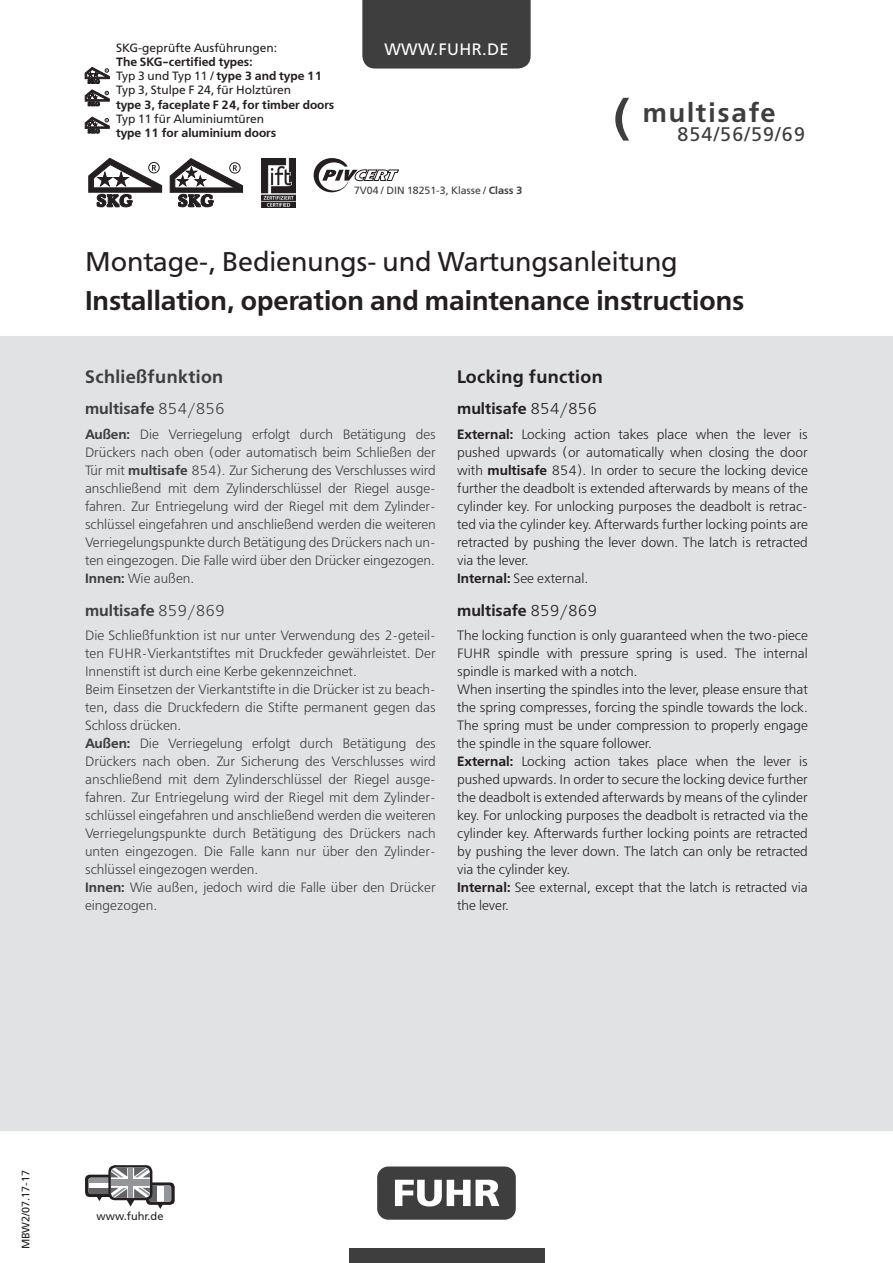
<style>
.page{position:relative;width:893px;height:1263px;background:#fff}
.page>*{position:absolute;margin:0;border:0;box-sizing:border-box;transform-origin:0 0}
.t1{font:600 27px "Free Set";color:#231f20}
.t2{font:27px "Free Set";color:#231f20}
.t3{font:600 26.85px "Free Set";letter-spacing:.07em;color:#3e3e3f}
.t4{font:19.65px "Free Set";letter-spacing:.06em;color:#3e3e3f}
.Subhead{font:600 18px "Free Set";letter-spacing:.02em;color:#3e3e3f}
.t5{font:600 18px "Free Set";letter-spacing:.02em;color:#231f20}
.t6{font:16.5px "Free Set";letter-spacing:.02em;color:#fff}
.Subline{font:600 15.75px "Free Set";color:#3e3e3f}
.Subline-2{font:600 15.75px "Free Set";color:#231f20}
.Fließ_Deutsch{font:300 13.5px/18px "Free Set";color:#3e3e3f;text-align:justify}
.Fließ_Deutsch-2{font:300 13.5px/18px "Free Set";color:#231f20;text-align:justify}
.Fließ_Deutsch-3{font:600 12px/14.2px "Free Set";color:#231f20}
.Fließ_Deutsch-4{font:12px/14.2px "Free Set";color:#231f20}
.t7{font:11.1px "Free Set";color:#231f20}
.t8{font:10.8px "Free Set";color:#231f20}
.t9{font:10.5px "Free Set";color:#3e3e3f}
.s1{font-weight:600}
.s2{font-weight:400}
.s3{font-weight:300}
</style>
<div class="page">
<div style="left:349px;top:1248px;width:195px;height:15px;background:#3e3e3f"></div>
<div style="left:377px;top:1166px;width:139px;height:54px;background:#3e3e3f;border-radius:11px"></div>
<svg style="left:395px;top:1180px;width:75px;height:26px"></svg>
<svg style="left:476px;top:1180px;width:23px;height:26px"></svg>
<div style="left:362px;top:0;width:169px;height:69px;background:#3e3e3f"></div>
<div style="left:0;top:336px;width:893px;height:795px;background:#e1e2e4"></div>
<svg style="left:85px;top:1174px;width:29px;height:23px"></svg>
<div style="left:89px;top:1178px;width:21px;height:16px;background:#fff;border-radius:2px"></div>
<div style="left:89px;top:1178px;width:21px;height:5px;background:#939598"></div>
<div style="left:89px;top:1188px;width:21px;height:6px;background:#636366"></div>
<svg style="left:146px;top:1182px;width:29px;height:23px"></svg>
<svg style="left:149px;top:1185px;width:22px;height:17px"></svg>
<div style="left:164px;top:1185px;width:7px;height:17px;background:#939598"></div>
<svg style="left:108px;top:1165px;width:44px;height:35px"></svg>
<svg style="left:111px;top:1167px;width:39px;height:31px"></svg>
<hr style="left:129px;top:1167px;width:4px;height:31px;background:#939598">
<div style="left:111px;top:1179px;width:39px;height:7px;background:#939598"></div>
<svg style="left:111px;top:1167px;width:16px;height:10px"></svg>
<svg style="left:134px;top:1167px;width:16px;height:10px"></svg>
<svg style="left:91px;top:1187px;width:78px;height:22px"></svg>
<svg style="left:85px;top:117px;width:24px;height:16px"></svg>
<svg style="left:85px;top:90px;width:24px;height:16px"></svg>
<svg style="left:85px;top:67px;width:24px;height:17px"></svg>
<svg style="left:89px;top:158px;width:73px;height:49px"></svg>
<svg style="left:615px;top:98px;width:14px;height:43px"></svg>
<svg style="left:314px;top:158px;width:85px;height:34px"></svg>
<img style="left:261px;top:158px;width:35px;height:49px">
<svg style="left:170px;top:158px;width:73px;height:49px"></svg>
<p class="Fließ_Deutsch-4" style="left:116px;top:40px;width:162px">SKG-geprüfte Ausführungen:<br><span class="s1">The SKG-certified types:</span></p>
<p class="Fließ_Deutsch-3" style="left:116px;top:69px;width:207px"><span class="s2">Typ 3 und Typ 11 /</span> type 3 and type 11</p>
<p class="Fließ_Deutsch-3" style="left:116px;top:83px;width:220px"><span class="s2">Typ 3, Stulpe F 24, für Holztüren<br></span>type 3, faceplate F 24, for timber doors</p>
<p class="Fließ_Deutsch-3" style="left:116px;top:112px;width:162px"><span class="s2">Typ 11 für Aluminiumtüren </span>type 11 for aluminium doors</p>
<p class="t6" style="left:384px;top:39px;width:126px">WWW.FUHR.DE</p>
<p class="t9" style="left:354px;top:184px;width:170px">7V04 / DIN 18251-3, Klasse / <span class="s1">Class 3</span></p>
<p class="t3" style="left:643px;top:96px;width:134px">multisafe</p>
<p class="t4" style="left:677px;top:122px;width:129px">854/56/59/69</p>
<p class="t2" style="left:85px;top:246px;width:594px">Montage-, Bedienungs- und Wartungsanleitung</p>
<p class="t1" style="left:85px;top:285px;width:661px">Installation, operation and maintenance instructions</p>
<p class="Subhead" style="left:85px;top:366px;width:140px">Schließfunktion</p>
<p class="Subline" style="left:85px;top:399px;width:141px">multisafe <span class="s3">854/856</span></p>
<p class="Fließ_Deutsch" style="left:85px;top:425px;width:352px"><span class="s1">Außen:</span> Die Verriegelung erfolgt durch Betätigung des Drückers nach oben (oder automatisch beim Schließen der Tür mit <span class="s1">multisafe</span> 854). Zur Sicherung des Verschlusses wird anschließend mit dem Zylinderschlüssel der Riegel ausge&shy;fahren. Zur Entriegelung wird der Riegel mit dem Zylinder&shy;schlüssel eingefahren und anschließend werden die weiteren Verriegelungspunkte durch Betätigung des Drückers nach un&shy;ten eingezogen. Die Falle wird über den Drücker eingezogen.</p>
<p class="Fließ_Deutsch" style="left:85px;top:569px;width:111px"><span class="s1">Innen:</span> Wie außen.</p>
<p class="Subline" style="left:85px;top:601px;width:141px">multisafe <span class="s3">859/869</span></p>
<p class="Fließ_Deutsch" style="left:85px;top:627px;width:352px;text-align:left">Die Schließfunktion ist nur unter Verwendung des 2-geteil&shy;ten FUHR-Vierkantstiftes mit Druckfeder gewährleistet. Der<br>Innenstift ist durch eine Kerbe gekennzeichnet.</p>
<p class="Fließ_Deutsch" style="left:85px;top:681px;width:352px">Beim Einsetzen der Vierkantstifte in die Drücker ist zu beach&shy;ten, dass die Druckfedern die Stifte permanent gegen das Schloss drücken.</p>
<p class="Fließ_Deutsch" style="left:85px;top:735px;width:352px"><span class="s1">Außen:</span> Die Verriegelung erfolgt durch Betätigung des Drückers nach oben. Zur Sicherung des Verschlusses wird anschließend mit dem Zylinderschlüssel der Riegel ausge&shy;fahren. Zur Entriegelung wird der Riegel mit dem Zylinder&shy;schlüssel eingefahren und anschließend werden die weiteren Verriegelungspunkte durch Betätigung des Drückers nach unten eingezogen. Die Falle kann nur über den Zylinder&shy;schlüssel eingezogen werden.</p>
<p class="Fließ_Deutsch" style="left:85px;top:879px;width:352px"><span class="s1">Innen:</span> Wie außen, jedoch wird die Falle über den Drücker eingezogen.</p>
<p class="t5" style="left:457px;top:366px;width:147px">Locking function</p>
<p class="Subline-2" style="left:457px;top:399px;width:141px">multisafe <span class="s3">854/856</span></p>
<p class="Fließ_Deutsch-2" style="left:457px;top:425px;width:352px"><span class="s1">External:</span> Locking action takes place when the lever is pushed upwards (or automatically when closing the door with <span class="s1">multisafe</span> 854). In order to secure the locking device further the deadbolt is extended afterwards by means of the cylinder key. For unlocking purposes the deadbolt is retrac&shy;ted via the cylinder key. Afterwards further locking points are retracted by pushing the lever down. The latch is retracted via the lever.</p>
<p class="Fließ_Deutsch-2" style="left:457px;top:569px;width:133px"><span class="s1">Internal:</span> See external.</p>
<p class="Subline-2" style="left:457px;top:601px;width:141px">multisafe <span class="s3">859/869</span></p>
<p class="Fließ_Deutsch-2" style="left:457px;top:627px;width:352px">The locking function is only guaranteed when the two-piece FUHR spindle with pressure spring is used. The internal spindle is marked with a notch.</p>
<p class="Fließ_Deutsch-2" style="left:457px;top:681px;width:352px">When inserting the spindles into the lever, please ensure that the spring compresses, forcing the spindle towards the lock.<br>The spring must be under compression to properly engage the spindle in the square follower.</p>
<p class="Fließ_Deutsch-2" style="left:457px;top:753px;width:352px"><span class="s1">External:</span> Locking action takes place when the lever is pushed upwards. In order to secure the locking device further the deadbolt is extended afterwards by means of the cylinder key. For unlocking purposes the deadbolt is retracted via the cylinder key. Afterwards further locking points are retracted by pushing the lever down. The latch can only be retracted via the cylinder key.</p>
<p class="Fließ_Deutsch-2" style="left:457px;top:879px;width:352px"><span class="s1">Internal:</span> See external, except that the latch is retracted via the lever.</p>
<p class="t8" style="left:19px;top:1249px;width:81px;rotate:-90deg">MBW2/07.17-17</p>
<p class="t7" style="left:97px;top:1210px;width:68px">www.fuhr.de</p>
</div>
